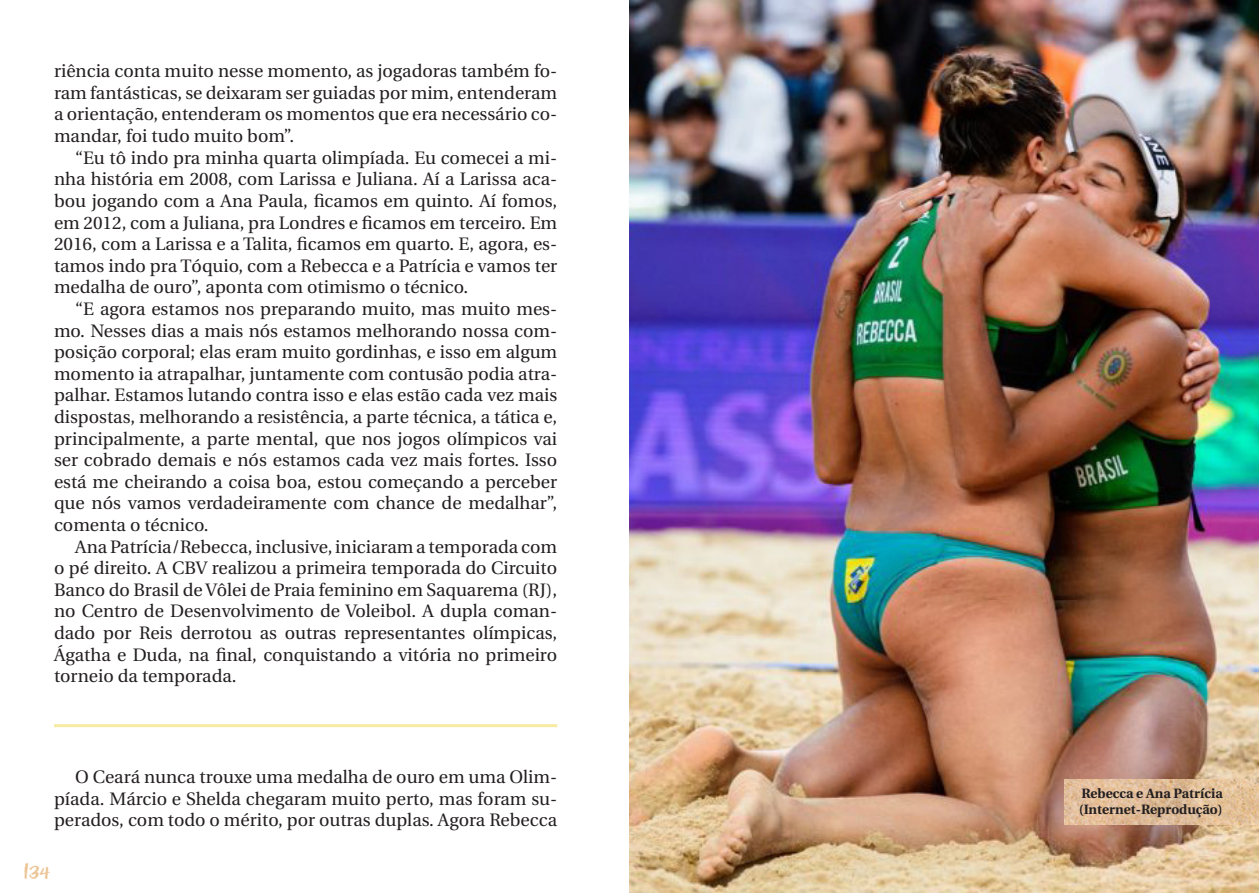
<style>
.page{position:relative;width:1259px;height:893px;background:#fff}
.page>*{position:absolute;margin:0;border:0;box-sizing:border-box;transform-origin:0 0}
.Estilo_de_parágrafo{font:18px/21.6px "Heuristica";color:#231f20;text-align:justify}
.t1{font:16.5px "Eraser";color:#ecc393}
.t2{font:700 13.5px "Heuristica";color:#231f20}
</style>
<div class="page">
<img style="left:629px;top:0;width:630px;height:893px">
<hr style="left:54px;top:724px;width:503px;height:3px;background:#f7eba2">
<img style="left:1064px;top:780px;width:195px;height:45px">
<p class="Estilo_de_parágrafo" style="left:54px;top:61px;width:505px">riência conta muito nesse momento, as jogadoras também fo&shy;ram fantásticas, se deixaram ser guiadas por mim, entenderam a orientação, entenderam os momentos que era necessário co&shy;mandar, foi tudo muito bom”.</p>
<p class="Estilo_de_parágrafo" style="left:54px;top:147px;width:505px;text-indent:21px">“Eu tô indo pra minha quarta olimpíada. Eu comecei a mi&shy;nha história em 2008, com Larissa e Juliana. Aí a Larissa aca&shy;bou jogando com a Ana Paula, ficamos em quinto. Aí fomos, em 2012, com a Juliana, pra Londres e ficamos em terceiro. Em 2016, com a Larissa e a Talita, ficamos em quarto. E, agora, es&shy;tamos indo pra Tóquio, com a Rebecca e a Patrícia e vamos ter medalha de ouro”, aponta com otimismo o técnico.</p>
<p class="Estilo_de_parágrafo" style="left:54px;top:298px;width:505px;text-indent:21px">“E agora estamos nos preparando muito, mas muito mes&shy;mo. Nesses dias a mais nós estamos melhorando nossa com&shy;posição corporal; elas eram muito gordinhas, e isso em algum momento ia atrapalhar, juntamente com contusão podia atra&shy;palhar. Estamos lutando contra isso e elas estão cada vez mais dispostas, melhorando a resistência, a parte técnica, a tática e, principalmente, a parte mental, que nos jogos olímpicos vai ser cobrado demais e nós estamos cada vez mais fortes. Isso está me cheirando a coisa boa, estou começando a perceber que nós vamos verdadeiramente com chance de medalhar”, comenta o técnico.</p>
<p class="Estilo_de_parágrafo" style="left:54px;top:536px;width:505px;text-indent:21px">Ana Patrícia/Rebecca, inclusive, iniciaram a temporada com o pé direito. A CBV realizou a primeira temporada do Circuito Banco do Brasil de Vôlei de Praia feminino em Saquarema (RJ), no Centro de Desenvolvimento de Voleibol. A dupla coman&shy;dado por Reis derrotou as outras representantes olímpicas, Ágatha e Duda, na final, conquistando a vitória no primeiro torneio da temporada.</p>
<p class="Estilo_de_parágrafo" style="left:54px;top:766px;width:505px;text-indent:21px">O Ceará nunca trouxe uma medalha de ouro em uma Olim&shy;píada. Márcio e Shelda chegaram muito perto, mas foram su&shy;perados, com todo o mérito, por outras duplas. Agora Rebecca</p>
<p class="t1" style="left:23px;top:863px;width:29px">134</p>
<p class="t2" style="left:1081px;top:783px;width:143px">Rebecca e Ana Patrícia</p>
<p class="t2" style="left:1078px;top:799px;width:145px">(Internet-Reprodução)</p>
</div>
